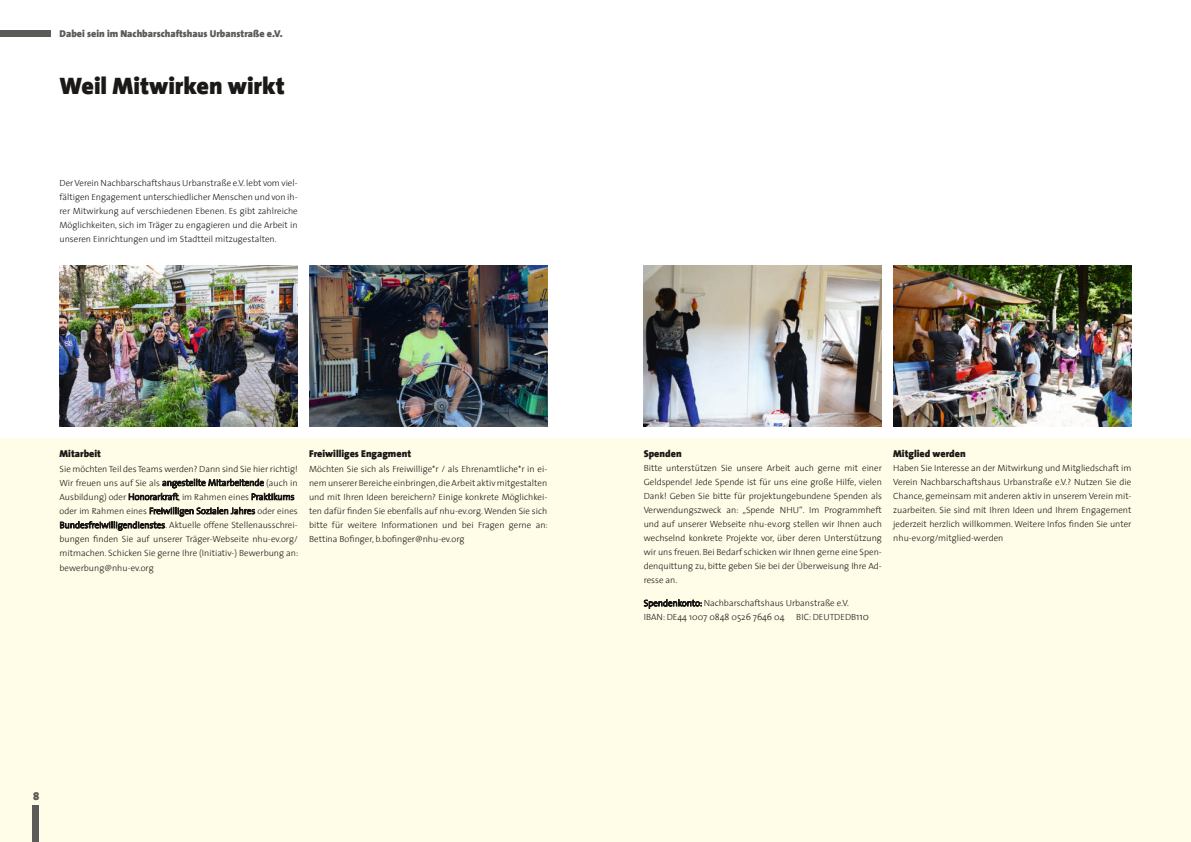
<style>
.page{position:relative;width:1191px;height:842px;background:#fff}
.page>*{position:absolute;margin:0;border:0;box-sizing:border-box;transform-origin:0 0}
.t1{font:900 24px "The Sans";color:#1b1917}
.t2{font:900 11px "The Sans";color:#5d5b58}
.t3{font:900 10px "The Sans";color:#1b1917}
.t4{font:900 10px "The Sans";color:#5d5b58}
.t5{font:300 9px/14px "The Sans";color:#1b1917;text-align:justify}
.s1{font-size:10px}
</style>
<div class="page">
<div style="left:0;top:438px;width:1191px;height:404px;background:#fffce7"></div>
<div style="left:32px;top:805px;width:7px;height:37px;background:#5d5b58"></div>
<div style="left:0;top:30px;width:51px;height:7px;background:#5d5b58"></div>
<img style="left:643px;top:265px;width:239px;height:162px">
<img style="left:893px;top:265px;width:238px;height:162px">
<img style="left:60px;top:265px;width:238px;height:162px">
<img style="left:309px;top:265px;width:238px;height:162px">
<p class="t4" style="left:60px;top:29px;width:225px">Dabei sein im Nachbarschaftshaus Urbanstraße e.V.</p>
<h1 class="t1" style="left:60px;top:76px;width:227px">Weil Mitwirken wirkt</h1>
<p class="t5" style="left:60px;top:177px;width:240px">Der Verein Nachbarschaftshaus Urbanstraße e.V. lebt vom viel&shy;fältigen Engagement unterschiedlicher Menschen und von ih&shy;rer Mitwirkung auf verschiedenen Ebenen. Es gibt zahlreiche Möglichkeiten, sich im Träger zu engagieren und die Arbeit in unseren Einrichtungen und im Stadtteil mitzugestalten.</p>
<p class="t3" style="left:60px;top:450px;width:43px">Mitarbeit</p>
<p class="t5" style="left:60px;top:461px;width:240px;text-align:left">Sie möchten Teil des Teams werden? Dann sind Sie hier richtig!<br>Wir freuen uns auf Sie als angestellte Mitarbeitende (auch in Ausbildung) oder Honorarkraft, im Rahmen eines Praktikums oder im Rahmen eines Freiwilligen Sozialen Jahres oder eines Bundesfreiwilligendienstes. Aktuelle offene Stellenausschrei&shy;bungen finden Sie auf unserer Träger-Webseite nhu-ev.org/ mitmachen. Schicken Sie gerne Ihre (Initiativ-) Bewerbung an: bewerbung@nhu-ev.org</p>
<p class="t3" style="left:309px;top:450px;width:104px">Freiwilliges Engagment</p>
<p class="t5" style="left:309px;top:461px;width:240px">Möchten Sie sich als Freiwillige*r / als Ehrenamtliche*r in ei&shy;nem unserer Bereiche einbringen, die Arbeit aktiv mitgestalten und mit Ihren Ideen bereichern? Einige konkrete Möglichkei&shy;ten dafür finden Sie ebenfalls auf nhu-ev.org. Wenden Sie sich bitte für weitere Informationen und bei Fragen gerne an:<br>Bettina Bofinger, b.bofinger@nhu-ev.org</p>
<p class="t2" style="left:33px;top:791px;width:8px">8</p>
<p class="t3" style="left:643px;top:450px;width:39px">Spenden</p>
<p class="t5" style="left:643px;top:461px;width:240px">Bitte unterstützen Sie unsere Arbeit auch gerne mit einer Geldspende! Jede Spende ist für uns eine große Hilfe, vielen Dank! Geben Sie bitte für projektungebundene Spenden als Verwendungszweck an: „Spende NHU“. Im Programmheft und auf unserer Webseite nhu-ev.org stellen wir Ihnen auch wechselnd konkrete Projekte vor, über deren Unterstützung wir uns freuen. Bei Bedarf schicken wir Ihnen gerne eine Spen&shy;denquittung zu, bitte geben Sie bei der Überweisung Ihre Ad&shy;resse an.</p>
<p class="t5" style="left:643px;top:597px;width:207px">Spendenkonto: Nachbarschaftshaus Urbanstraße e.V.<br>IBAN: DE44 1007 0848 0526 7646 04</p>
<p class="t5" style="left:796px;top:610px;width:74px">BIC: DEUTDEDB<span class="s1">110</span></p>
<p class="t3" style="left:893px;top:450px;width:74px">Mitglied werden</p>
<p class="t5" style="left:893px;top:462px;width:240px">Haben Sie Interesse an der Mitwirkung und Mitgliedschaft im Verein Nachbarschaftshaus Urbanstraße e.V.? Nutzen Sie die Chance, gemeinsam mit anderen aktiv in unserem Verein mit&shy;zuarbeiten. Sie sind mit Ihren Ideen und Ihrem Engagement jederzeit herzlich willkommen. Weitere Infos finden Sie unter nhu-ev.org/mitglied-werden</p>
</div>
